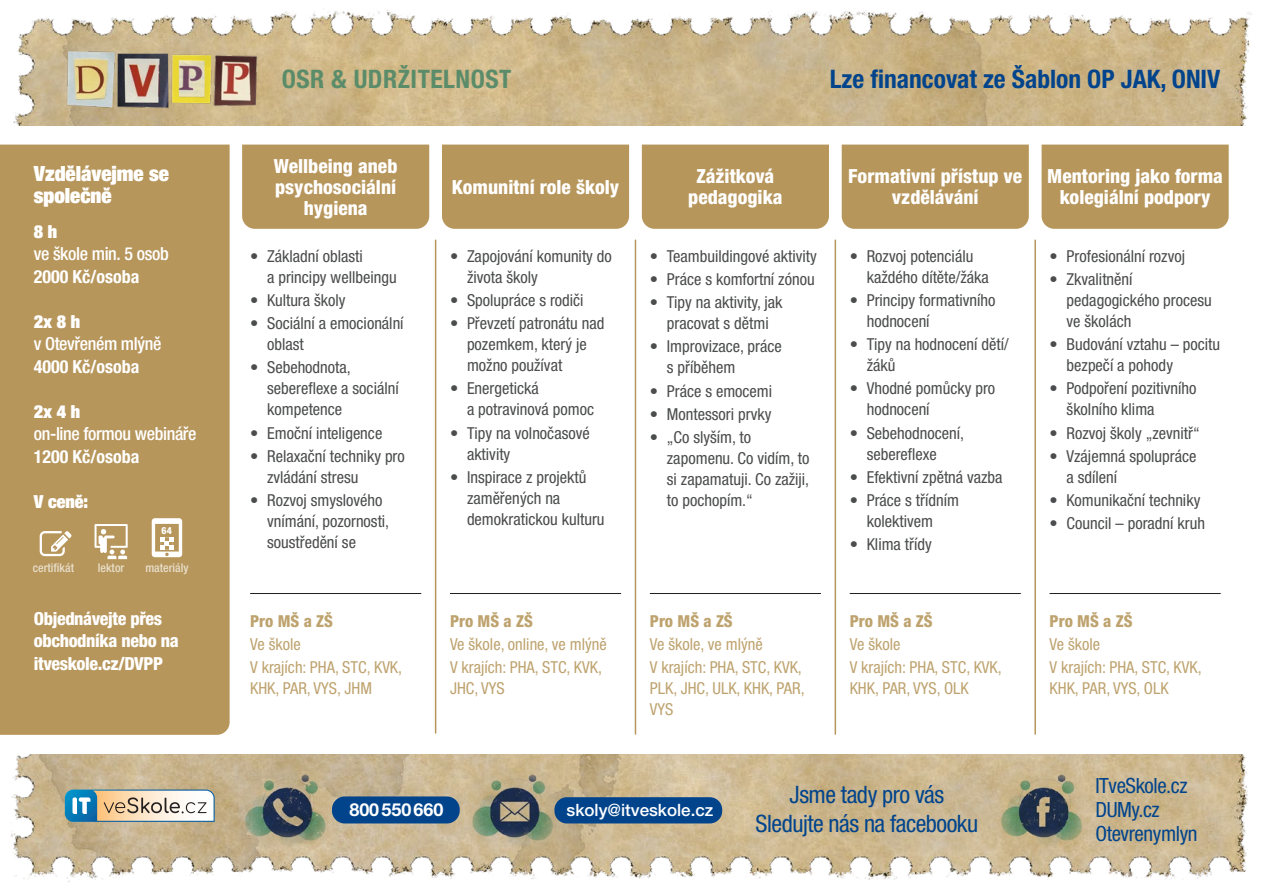
<style>
.page{position:relative;width:1263px;height:893px;background:#fff}
.page>*{position:absolute;margin:0;border:0;box-sizing:border-box;transform-origin:0 0}
.nadpis{font:700 condensed 25.5px "Helvetica Neue LT Pro";color:#01448c}
.nadpis-2{font:700 condensed 25.5px "Helvetica Neue LT Pro";letter-spacing:.02em;color:#5b8c6a}
.nadpis-3{font:condensed 24px "Helvetica Neue LT Pro";letter-spacing:-.02em;color:#01448c}
.nadpis-4{font:condensed 21px "Helvetica Neue LT Pro";letter-spacing:-.02em;color:#01448c}
.nadpis-5{font:900 condensed 21px/22.2px "Helvetica Neue LT Pro";color:#fff}
.nadpis-6{font:800 condensed 19.5px/21px "Helvetica Neue LT Pro";color:#fff;text-align:center}
.nadpis-7{font:500 condensed 18px "Helvetica Neue LT Pro";letter-spacing:-.02em;color:#fff}
.nadpis-8{font:800 condensed 18px/22.5px "Helvetica Neue LT Pro";letter-spacing:-.02em;color:#fff}
.nadpis-9{font:700 condensed 18px "Helvetica Neue LT Pro";color:#fff}
.nadpis-10{font:900 condensed 18px "Helvetica Neue LT Pro";color:#fff}
.t1{font:700 17.85px "Helvetica Neue LT Pro";color:#fff}
.t2{font:500 16.95px "Helvetica Neue LT Pro";color:#fff}
.t3{font:condensed 16.5px/21px "Helvetica Neue LT Pro";color:#4b4c4d}
.odsazeni{font:condensed 16.5px/21px "Helvetica Neue LT Pro";color:#bea36f}
.odsazeni-2{font:800 condensed 16.5px "Helvetica Neue LT Pro";color:#bea36f}
.bubliny{font:500 condensed 12px "Helvetica Neue LT Pro";color:#e8dfcb}
.t4{font:800 condensed 9.75px "Helvetica Neue LT Pro";color:#fff}
</style>
<div class="page">
<img style="left:13px;top:9px;width:1239px;height:116px">
<img style="left:11px;top:755px;width:1237px;height:127px">
<img style="left:65px;top:50px;width:49px;height:62px">
<img style="left:114px;top:50px;width:60px;height:62px">
<img style="left:168px;top:45px;width:47px;height:61px">
<img style="left:210px;top:49px;width:49px;height:62px">
<img style="left:242px;top:770px;width:90px;height:78px">
<img style="left:467px;top:770px;width:90px;height:78px">
<img style="left:997px;top:770px;width:90px;height:78px">
<div style="left:0;top:145px;width:230px;height:590px;background:#b7965c"></div>
<hr style="left:435px;top:240px;width:1px;height:493px;background:#b7965c">
<hr style="left:635px;top:240px;width:1px;height:494px;background:#b7965c">
<hr style="left:834px;top:240px;width:2px;height:494px;background:#b7965c">
<hr style="left:1034px;top:240px;width:2px;height:494px;background:#b7965c">
<div style="left:242px;top:145px;width:187px;height:84px;background:#b7965c"></div>
<div style="left:442px;top:145px;width:187px;height:84px;background:#b7965c"></div>
<div style="left:642px;top:145px;width:187px;height:84px;background:#b7965c"></div>
<div style="left:842px;top:145px;width:187px;height:84px;background:#b7965c"></div>
<div style="left:1041px;top:145px;width:188px;height:84px;background:#b7965c"></div>
<hr style="left:250px;top:593px;width:171px;height:1px;background:#231f20">
<hr style="left:450px;top:593px;width:171px;height:1px;background:#231f20">
<hr style="left:650px;top:593px;width:171px;height:1px;background:#231f20">
<hr style="left:850px;top:593px;width:171px;height:1px;background:#231f20">
<hr style="left:1049px;top:593px;width:172px;height:1px;background:#231f20">
<div style="left:332px;top:796px;width:128px;height:27px;background:#01448c;border-radius:13px"></div>
<div style="left:554px;top:797px;width:168px;height:26px;background:#01448c;border-radius:12px"></div>
<svg style="left:65px;top:789px;width:150px;height:33px"></svg>
<svg style="left:95px;top:524px;width:33px;height:35px"></svg>
<svg style="left:40px;top:531px;width:32px;height:25px"></svg>
<svg style="left:152px;top:518px;width:30px;height:39px"></svg>
<p class="nadpis-5" style="left:34px;top:162px;width:137px">Vzdělávejme se společně</p>
<p class="nadpis-10" style="left:34px;top:220px;width:25px">8 h</p>
<p class="nadpis-7" style="left:34px;top:243px;width:136px">ve škole min. 5 osob</p>
<p class="nadpis-9" style="left:34px;top:265px;width:107px">2000 Kč/osoba</p>
<p class="nadpis-10" style="left:34px;top:310px;width:48px">2x 8 h</p>
<p class="nadpis-7" style="left:34px;top:333px;width:129px">v Otevřeném mlýně</p>
<p class="nadpis-9" style="left:34px;top:355px;width:107px">4000 Kč/osoba</p>
<p class="nadpis-10" style="left:34px;top:400px;width:48px">2x 4 h</p>
<p class="nadpis-7" style="left:34px;top:423px;width:164px">on-line formou webináře</p>
<p class="nadpis-9" style="left:34px;top:445px;width:107px">1200 Kč/osoba</p>
<p class="nadpis-10" style="left:34px;top:490px;width:56px">V ceně:</p>
<p class="t4" style="left:162px;top:525px;width:12px">64</p>
<p class="bubliny" style="left:33px;top:561px;width:43px">certifikát</p>
<p class="bubliny" style="left:98px;top:561px;width:28px">lektor</p>
<p class="bubliny" style="left:145px;top:561px;width:45px">materiály</p>
<p class="nadpis-8" style="left:34px;top:607px;width:146px">Objednávejte přes obchodníka nebo na itveskole.cz/DVPP</p>
<p class="nadpis-2" style="left:282px;top:64px;width:231px">OSR &amp; UDRŽITELNOST</p>
<p class="nadpis-6" style="left:274px;top:155px;width:125px">Wellbeing aneb psychosociální hygiena</p>
<p class="t3" style="left:267px;top:246px;width:131px;text-indent:-17px">• Základní oblasti<br>a principy wellbeingu</p>
<p class="t3" style="left:250px;top:290px;width:97px">• Kultura školy</p>
<p class="t3" style="left:267px;top:313px;width:138px;text-indent:-17px">• Sociální a emocionální oblast</p>
<p class="t3" style="left:267px;top:357px;width:133px;text-indent:-17px">• Sebehodnota, sebereflexe a sociální kompetence</p>
<p class="t3" style="left:250px;top:422px;width:134px">• Emoční inteligence</p>
<p class="t3" style="left:267px;top:445px;width:139px;text-indent:-17px">• Relaxační techniky pro zvládání stresu</p>
<p class="t3" style="left:267px;top:489px;width:124px;text-indent:-17px">• Rozvoj smyslového vnímání, pozornosti, soustředění se</p>
<p class="odsazeni-2" style="left:250px;top:610px;width:84px">Pro MŠ a ZŠ</p>
<p class="odsazeni" style="left:250px;top:633px;width:52px">Ve škole</p>
<p class="odsazeni" style="left:250px;top:656px;width:154px">V krajích: PHA, STC, KVK,<br>KHK, PAR, VYS, JHM</p>
<p class="nadpis-6" style="left:452px;top:176px;width:169px">Komunitní role školy</p>
<p class="t3" style="left:467px;top:246px;width:146px;text-indent:-17px">• Zapojování komunity do života školy</p>
<p class="t3" style="left:450px;top:290px;width:135px">• Spolupráce s rodiči</p>
<p class="t3" style="left:467px;top:313px;width:139px;text-indent:-17px">• Převzetí patronátu nad pozemkem, který je možno používat</p>
<p class="t3" style="left:467px;top:378px;width:129px;text-indent:-17px">• Energetická<br>a potravinová pomoc</p>
<p class="t3" style="left:467px;top:422px;width:124px;text-indent:-17px">• Tipy na volnočasové aktivity</p>
<p class="t3" style="left:467px;top:466px;width:139px;text-indent:-17px">• Inspirace z projektů zaměřených na demokratickou kulturu</p>
<p class="odsazeni-2" style="left:450px;top:610px;width:84px">Pro MŠ a ZŠ</p>
<p class="odsazeni" style="left:450px;top:633px;width:158px">Ve škole, online, ve mlýně</p>
<p class="odsazeni" style="left:450px;top:656px;width:154px">V krajích: PHA, STC, KVK,<br>JHC, VYS</p>
<p class="nadpis" style="left:830px;top:64px;width:392px">Lze financovat ze Šablon OP JAK, ONIV</p>
<p class="nadpis-6" style="left:688px;top:165px;width:96px">Zážitková pedagogika</p>
<p class="t3" style="left:650px;top:246px;width:168px">• Teambuildingové aktivity</p>
<p class="t3" style="left:650px;top:269px;width:166px">• Práce s komfortní zónou</p>
<p class="t3" style="left:650px;top:292px;width:134px;text-align:center">• Tipy na aktivity, jak pracovat s dětmi</p>
<p class="t3" style="left:667px;top:336px;width:116px;text-indent:-17px">• Improvizace, práce s příběhem</p>
<p class="t3" style="left:650px;top:380px;width:124px">• Práce s emocemi</p>
<p class="t3" style="left:650px;top:403px;width:123px">• Montessori prvky</p>
<p class="t3" style="left:667px;top:426px;width:144px;text-indent:-17px">• „Co slyším, to zapomenu. Co vidím, to si zapamatuji. Co zažiji, to pochopím.“</p>
<p class="odsazeni-2" style="left:650px;top:610px;width:84px">Pro MŠ a ZŠ</p>
<p class="odsazeni" style="left:650px;top:633px;width:114px">Ve škole, ve mlýně</p>
<p class="odsazeni" style="left:650px;top:656px;width:156px">V krajích: PHA, STC, KVK,<br>PLK, JHC, ULK, KHK, PAR,<br>VYS</p>
<p class="nadpis-6" style="left:848px;top:165px;width:175px">Formativní přístup ve vzdělávání</p>
<p class="t3" style="left:867px;top:246px;width:124px;text-indent:-17px">• Rozvoj potenciálu každého dítěte/žáka</p>
<p class="t3" style="left:867px;top:290px;width:130px;text-indent:-17px">• Principy formativního hodnocení</p>
<p class="t3" style="left:867px;top:334px;width:144px;text-indent:-17px">• Tipy na hodnocení dětí/ žáků</p>
<p class="t3" style="left:867px;top:378px;width:130px;text-indent:-17px">• Vhodné pomůcky pro hodnocení</p>
<p class="t3" style="left:867px;top:422px;width:99px;text-indent:-17px">• Sebehodnocení, sebereflexe</p>
<p class="t3" style="left:850px;top:466px;width:154px">• Efektivní zpětná vazba</p>
<p class="t3" style="left:850px;top:489px;width:111px;text-align:center">• Práce s třídním kolektivem</p>
<p class="t3" style="left:850px;top:533px;width:84px">• Klima třídy</p>
<p class="odsazeni-2" style="left:850px;top:610px;width:84px">Pro MŠ a ZŠ</p>
<p class="odsazeni" style="left:850px;top:633px;width:52px">Ve škole</p>
<p class="odsazeni" style="left:850px;top:656px;width:154px">V krajích: PHA, STC, KVK,<br>KHK, PAR, VYS, OLK</p>
<p class="nadpis-6" style="left:1047px;top:165px;width:177px">Mentoring jako forma kolegiální podpory</p>
<p class="t3" style="left:1049px;top:246px;width:137px">• Profesionální rozvoj</p>
<p class="t3" style="left:1066px;top:269px;width:147px;text-indent:-17px">• Zkvalitnění pedagogického procesu ve školách</p>
<p class="t3" style="left:1066px;top:334px;width:155px;text-indent:-17px">• Budování vztahu – pocitu bezpečí a pohody</p>
<p class="t3" style="left:1066px;top:378px;width:131px;text-indent:-17px">• Podpoření pozitivního školního klima</p>
<p class="t3" style="left:1049px;top:422px;width:152px">• Rozvoj školy „zevnitř“</p>
<p class="t3" style="left:1066px;top:445px;width:131px;text-indent:-17px">• Vzájemná spolupráce a sdílení</p>
<p class="t3" style="left:1049px;top:489px;width:152px">• Komunikační techniky</p>
<p class="t3" style="left:1049px;top:512px;width:157px">• Council – poradní kruh</p>
<p class="odsazeni-2" style="left:1049px;top:610px;width:84px">Pro MŠ a ZŠ</p>
<p class="odsazeni" style="left:1049px;top:633px;width:52px">Ve škole</p>
<p class="odsazeni" style="left:1049px;top:656px;width:154px">V krajích: PHA, STC, KVK,<br>KHK, PAR, VYS, OLK</p>
<p class="t1" style="left:349px;top:799px;width:96px">800550660</p>
<p class="t2" style="left:567px;top:799px;width:148px">skoly@itveskole.cz</p>
<p class="nadpis-3" style="left:790px;top:780px;width:156px">Jsme tady pro vás</p>
<p class="nadpis-3" style="left:756px;top:810px;width:224px">Sledujte nás na facebooku</p>
<p class="nadpis-4" style="left:1095px;top:773px;width:94px">ITveSkole.cz</p>
<p class="nadpis-4" style="left:1095px;top:797px;width:66px">DUMy.cz</p>
<p class="nadpis-4" style="left:1095px;top:821px;width:104px">Otevrenymlyn</p>
</div>
